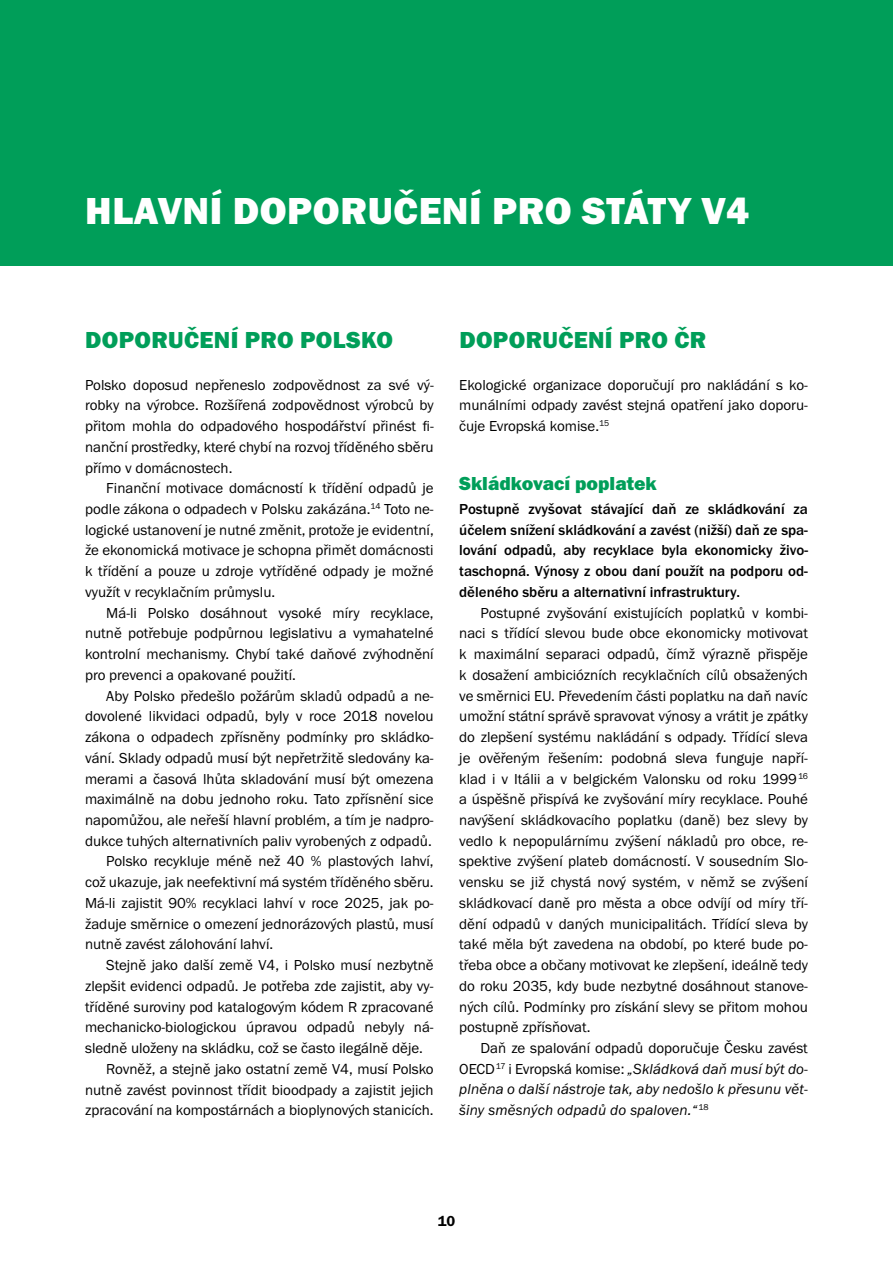
<style>
.page{position:relative;width:893px;height:1263px;background:#fff}
.page>*{position:absolute;margin:0;border:0;box-sizing:border-box;transform-origin:0 0}
.t1{font:39px "Franklin Got Itc TOT Hea";letter-spacing:.015em;color:#fff}
.t2{font:24px "Franklin Got Itc TOT Hea";letter-spacing:.015em;color:#009e59}
.t3{font:19.5px "Franklin Got Itc TOT Hea";color:#009e59}
.t4{font:15px/20.7px "Franklin Got Itc TOT Boo";color:#000;text-align:justify}
.t5{font:500 15px/20.7px "Franklin Got Itc TOT";color:#000;text-align:justify}
.t6{font:15px/20.7px "Franklin Got Itc TOT Boo Ita";letter-spacing:.01em;color:#000;text-align:justify}
.t7{font:15px "Franklin Got Itc TOT Dem";color:#000}
.s1{font-family:"Franklin Got Itc TOT Boo"}
</style>
<div class="page">
<div style="left:0;top:0;width:893px;height:265px;background:#009e59"></div>
<h1 class="t1" style="left:85px;top:188px;width:665px">HLAVNÍ DOPORUČENÍ PRO STÁTY V4</h1>
<h2 class="t2" style="left:85px;top:326px;width:309px">DOPORUČENÍ PRO POLSKO</h2>
<p class="t4" style="left:85px;top:374px;width:350px">Polsko doposud nepřeneslo zodpovědnost za své vý&shy;robky na výrobce. Rozšířená zodpovědnost výrobců by přitom mohla do odpadového hospodářství přinést fi&shy;nanční prostředky, které chybí na rozvoj tříděného sběru přímo v domácnostech.</p>
<p class="t4" style="left:85px;top:478px;width:350px;text-indent:21px">Finanční motivace domácností k třídění odpadů je podle zákona o odpadech v Polsku zakázána.<sup>14</sup> Toto ne&shy;logické ustanovení je nutné změnit, protože je evidentní, že ekonomická motivace je schopna přimět domácnosti k třídění a pouze u zdroje vytříděné odpady je možné využít v recyklačním průmyslu.</p>
<p class="t4" style="left:85px;top:602px;width:350px;text-indent:21px">Má-li Polsko dosáhnout vysoké míry recyklace, nutně potřebuje podpůrnou legislativu a vymahatelné kontrolní mechanismy. Chybí také daňové zvýhodnění pro prevenci a opakované použití.</p>
<p class="t4" style="left:106px;top:685px;width:329px">Aby Polsko předešlo požárům skladů odpadů a ne-</p>
<p class="t4" style="left:85px;top:706px;width:350px">dovolené likvidaci odpadů, byly v roce 2018 novelou</p>
<p class="t4" style="left:85px;top:727px;width:350px">zákona o odpadech zpřísněny podmínky pro skládko-</p>
<p class="t4" style="left:85px;top:748px;width:350px">vání. Sklady odpadů musí být nepřetržitě sledovány ka-</p>
<p class="t4" style="left:85px;top:768px;width:350px">merami a časová lhůta skladování musí být omezena</p>
<p class="t4" style="left:85px;top:789px;width:350px">maximálně na dobu jednoho roku. Tato zpřísnění sice</p>
<p class="t4" style="left:85px;top:810px;width:350px">napomůžou, ale neřeší hlavní problém, a tím je nadpro-</p>
<p class="t4" style="left:85px;top:831px;width:348px">dukce tuhých alternativních paliv vyrobených z odpadů.</p>
<p class="t4" style="left:106px;top:851px;width:329px">Polsko recykluje méně než 40 % plastových lahví,</p>
<p class="t4" style="left:85px;top:872px;width:350px">což ukazuje, jak neefektivní má systém tříděného sběru.</p>
<p class="t4" style="left:85px;top:893px;width:350px">Má-li zajistit 90% recyklaci lahví v roce 2025, jak po-</p>
<p class="t4" style="left:85px;top:913px;width:350px">žaduje směrnice o omezení jednorázových plastů, musí</p>
<p class="t4" style="left:85px;top:934px;width:190px">nutně zavést zálohování lahví.</p>
<p class="t4" style="left:106px;top:955px;width:329px">Stejně jako další země V4, i Polsko musí nezbytně</p>
<p class="t4" style="left:85px;top:976px;width:350px">zlepšit evidenci odpadů. Je potřeba zde zajistit, aby vy-</p>
<p class="t4" style="left:85px;top:996px;width:350px">tříděné suroviny pod katalogovým kódem R zpracované</p>
<p class="t4" style="left:85px;top:1017px;width:350px">mechanicko-biologickou úpravou odpadů nebyly ná-</p>
<p class="t4" style="left:85px;top:1038px;width:339px">sledně uloženy na skládku, což se často ilegálně děje.</p>
<p class="t4" style="left:106px;top:1059px;width:329px">Rovněž, a stejně jako ostatní země V4, musí Polsko</p>
<p class="t4" style="left:85px;top:1079px;width:350px">nutně zavést povinnost třídit bioodpady a zajistit jejich</p>
<p class="t4" style="left:85px;top:1100px;width:350px">zpracování na kompostárnách a bioplynových stanicích.</p>
<h2 class="t2" style="left:459px;top:326px;width:248px">DOPORUČENÍ PRO ČR</h2>
<p class="t4" style="left:459px;top:374px;width:350px">Ekologické organizace doporučují pro nakládání s ko&shy;munálními odpady zavést stejná opatření jako doporu&shy;čuje Evropská komise.<sup>15</sup></p>
<h3 class="t3" style="left:459px;top:472px;width:199px">SKLÁDKOVACÍ POPLATEK</h3>
<p class="t5" style="left:459px;top:499px;width:350px">Postupně zvyšovat stávající daň ze skládkování za účelem snížení skládkování a zavést (nižší) daň ze spa&shy;lování odpadů, aby recyklace byla ekonomicky živo&shy;taschopná. Výnosy z obou daní použít na podporu od&shy;děleného sběru a alternativní infrastruktury.</p>
<p class="t4" style="left:459px;top:602px;width:350px;text-indent:21px">Postupné zvyšování existujících poplatků v kombi&shy;naci s třídící slevou bude obce ekonomicky motivovat k maximální separaci odpadů, čímž výrazně přispěje k dosažení ambiciózních recyklačních cílů obsažených ve směrnici EU. Převedením části poplatku na daň navíc umožní státní správě spravovat výnosy a vrátit je zpátky do zlepšení systému nakládání s odpady. Třídící sleva je ověřeným řešením: podobná sleva funguje napří&shy;klad i v Itálii a v belgickém Valonsku od roku 1999<sup>16 </sup>a úspěšně přispívá ke zvyšování míry recyklace. Pouhé navýšení skládkovacího poplatku (daně) bez slevy by vedlo k nepopulárnímu zvýšení nákladů pro obce, re&shy;spektive zvýšení plateb domácností. V sousedním Slo&shy;vensku se již chystá nový systém, v němž se zvýšení skládkovací daně pro města a obce odvíjí od míry tří&shy;dění odpadů v daných municipalitách. Třídící sleva by také měla být zavedena na období, po které bude po&shy;třeba obce a občany motivovat ke zlepšení, ideálně tedy do roku 2035, kdy bude nezbytné dosáhnout stanove&shy;ných cílů. Podmínky pro získání slevy se přitom mohou postupně zpřísňovat.</p>
<p class="t4" style="left:480px;top:1038px;width:329px">Daň ze spalování odpadů doporučuje Česku zavést</p>
<p class="t6" style="left:459px;top:1058px;width:350px"><span class="s1">OECD</span><sup>17</sup> <span class="s1">i Evropská komise:</span> „Skládková daň musí být do&shy;plněna o další nástroje tak, aby nedošlo k přesunu vět&shy;šiny směsných odpadů do spaloven.“<sup>18</sup></p>
<p class="t7" style="left:438px;top:1213px;width:19px">10</p>
</div>
